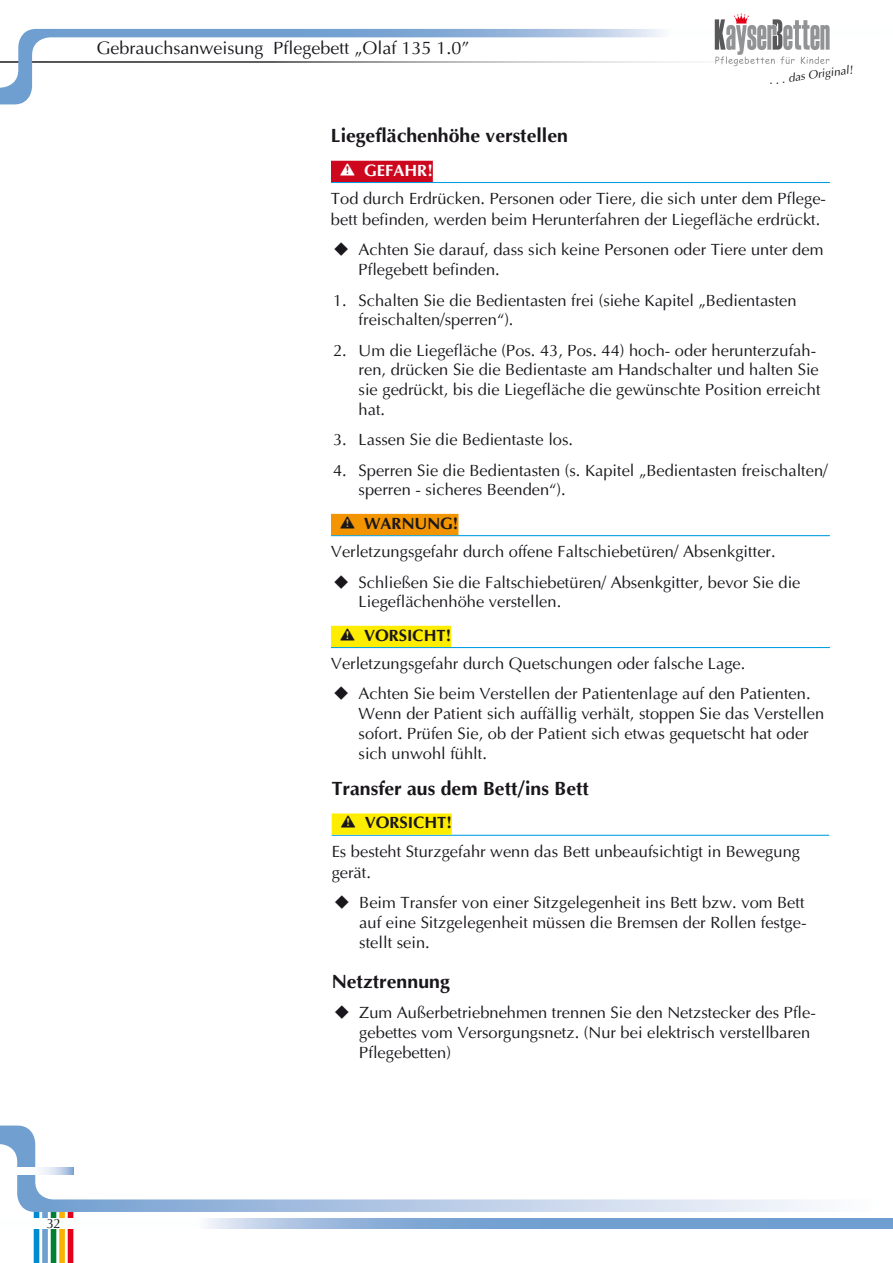
<style>
.page{position:relative;width:893px;height:1263px;background:#fff}
.page>*{position:absolute;margin:0;border:0;box-sizing:border-box;transform-origin:0 0}
.t1{font:700 19.5px "Ottawa";color:#1a171c}
.t2{font:18px "Ottawa Plain";color:#1a171c}
.t3{font:16.5px/19.8px "Ottawa Plain";color:#1a171c}
.t4{font:700 16.5px "Ottawa";color:#1a171c}
.t5{font:700 16.5px "Ottawa";color:#fff}
.t6{font:13.5px "Ottawa Plain";color:#1a171c}
.t7{font:italic 11.7px "Ottawa";color:#1a171c}
</style>
<div class="page">
<svg style="left:34px;top:1212px;width:39px;height:51px"></svg>
<svg style="left:34px;top:1218px;width:859px;height:11px"></svg>
<svg style="left:0;top:29px;width:736px;height:75px"></svg>
<svg style="left:0;top:1125px;width:818px;height:87px"></svg>
<svg style="left:0;top:1167px;width:73px;height:7px"></svg>
<svg style="left:714px;top:13px;width:116px;height:53px"></svg>
<hr style="left:332px;top:835px;width:497px;height:1px;background:#009ee0">
<div style="left:332px;top:813px;width:120px;height:22px;background:#ffed00"></div>
<hr style="left:331px;top:182px;width:499px;height:1px;background:#009ee0">
<div style="left:331px;top:161px;width:102px;height:21px;background:#cd071e"></div>
<hr style="left:331px;top:535px;width:499px;height:1px;background:#009ee0">
<div style="left:331px;top:514px;width:127px;height:21px;background:#f29500"></div>
<hr style="left:331px;top:647px;width:499px;height:1px;background:#009ee0">
<div style="left:331px;top:626px;width:120px;height:21px;background:#ffed00"></div>
<p class="t2" style="left:96px;top:38px;width:375px">Gebrauchsanweisung Pflegebett „Olaf 135 1.0”</p>
<p class="t7" style="left:768px;top:74px;width:86px;rotate:-8deg">. . . das Original!</p>
<p class="t1" style="left:331px;top:124px;width:238px">Liegeflächenhöhe verstellen</p>
<p class="t5" style="left:340px;top:160px;width:94px">‡ GEFAHR!</p>
<p class="t3" style="left:331px;top:188px;width:497px;line-height:21px">Tod durch Erdrücken. Personen oder Tiere, die sich unter dem Pflege&shy;bett befinden, werden beim Herunterfahren der Liegefläche erdrückt.</p>
<p class="t3" style="left:359px;top:240px;width:466px">Achten Sie darauf, dass sich keine Personen oder Tiere unter dem<br>Pflegebett befinden.</p>
<p class="t3" style="left:359px;top:290px;width:440px;text-indent:-26px">1. Schalten Sie die Bedientasten frei (siehe Kapitel „Bedientasten freischalten/sperren“).</p>
<p class="t3" style="left:359px;top:340px;width:463px;text-indent:-26px">2. Um die Liegefläche (Pos. 43, Pos. 44) hoch- oder herunterzufah&shy;ren, drücken Sie die Bedientaste am Handschalter und halten Sie sie gedrückt, bis die Liegefläche die gewünschte Position erreicht hat.</p>
<p class="t3" style="left:333px;top:430px;width:241px">3. Lassen Sie die Bedientaste los.</p>
<p class="t3" style="left:359px;top:460px;width:471px;text-indent:-26px">4. Sperren Sie die Bedientasten (s. Kapitel „Bedientasten freischalten/ sperren - sicheres Beenden“).</p>
<p class="t4" style="left:340px;top:513px;width:120px">‡ WARNUNG!</p>
<p class="t3" style="left:359px;top:537px;width:443px;line-height:30.3px;text-indent:-28px">Verletzungsgefahr durch offene Faltschiebetüren/ Absenkgitter.<br>Schließen Sie die Faltschiebetüren/ Absenkgitter, bevor Sie die</p>
<p class="t3" style="left:359px;top:592px;width:204px">Liegeflächenhöhe verstellen.</p>
<p class="t4" style="left:340px;top:625px;width:113px">‡ VORSICHT!</p>
<p class="t3" style="left:359px;top:648px;width:453px;line-height:30.3px;text-indent:-28px">Verletzungsgefahr durch Quetschungen oder falsche Lage.<br>Achten Sie beim Verstellen der Patientenlage auf den Patienten.</p>
<p class="t3" style="left:359px;top:704px;width:467px">Wenn der Patient sich auffällig verhält, stoppen Sie das Verstellen sofort. Prüfen Sie, ob der Patient sich etwas gequetscht hat oder sich unwohl fühlt.</p>
<p class="t1" style="left:332px;top:776px;width:259px">Transfer aus dem Bett/ins Bett</p>
<p class="t4" style="left:341px;top:812px;width:113px">‡ VORSICHT!</p>
<p class="t3" style="left:332px;top:841px;width:470px;line-height:21px">Es besteht Sturzgefahr wenn das Bett unbeaufsichtigt in Bewegung gerät.</p>
<p class="t3" style="left:359px;top:893px;width:449px;text-align:justify">Beim Transfer von einer Sitzgelegenheit ins Bett bzw. vom Bett auf eine Sitzgelegenheit müssen die Bremsen der Rollen festge&shy;stellt sein.</p>
<p class="t1" style="left:332px;top:969px;width:120px">Netztrennung</p>
<p class="t3" style="left:359px;top:1003px;width:458px">Zum Außerbetriebnehmen trennen Sie den Netzstecker des Pfle&shy;gebettes vom Versorgungsnetz. (Nur bei elektrisch verstellbaren<br>Pflegebetten)</p>
<p class="t6" style="left:46px;top:1216px;width:16px">32</p>
</div>
